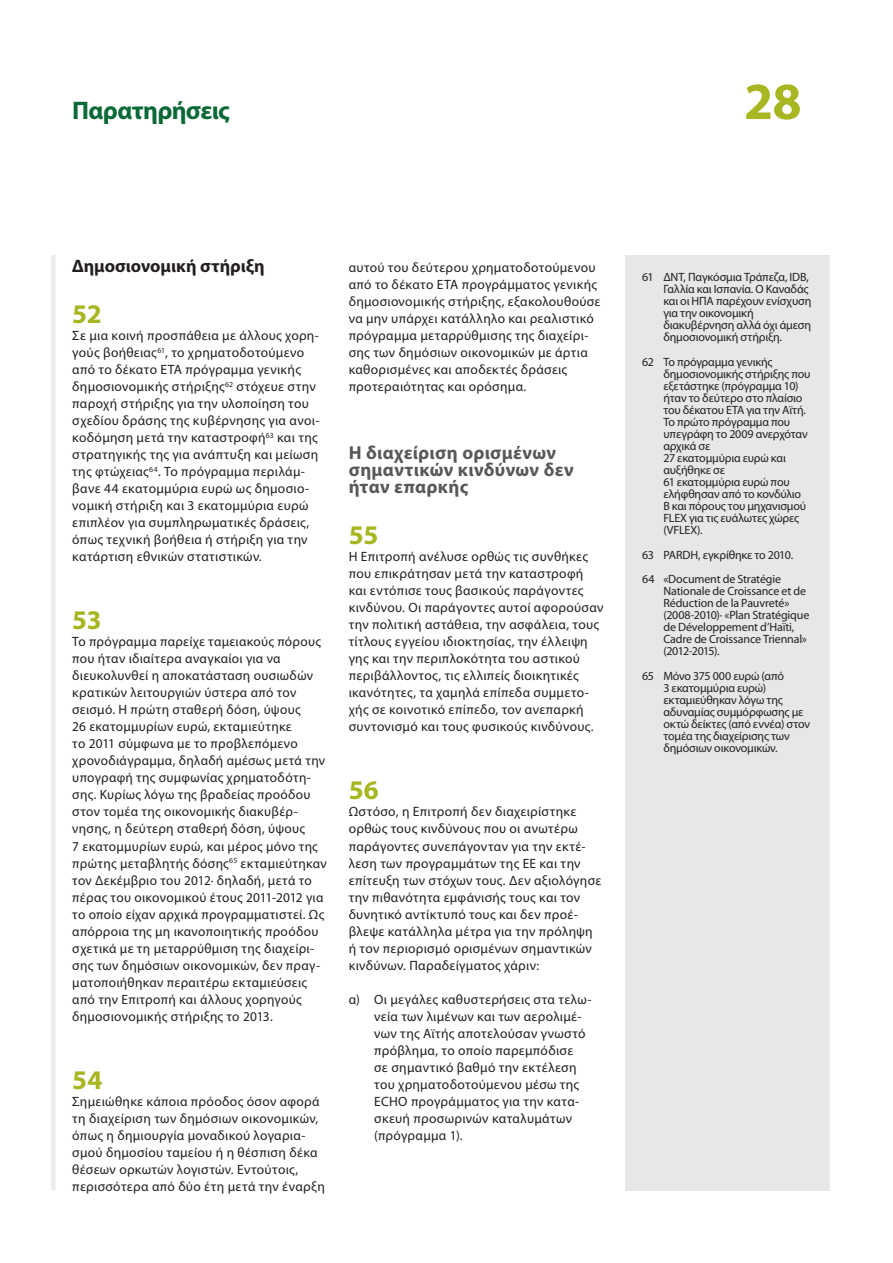
<style>
.page{position:relative;width:893px;height:1263px;background:#fff}
.page>*{position:absolute;margin:0;border:0;box-sizing:border-box;transform-origin:0 0}
.t1{font:700 52.5px "Myriad Pro";color:#a7b621}
.E_05_-_CHAP__1__TEXT{font:700 27px "Myriad Pro";letter-spacing:-.005em;color:#a7b621}
.t2{font:700 25.5px "Myriad Pro";letter-spacing:-.025em;color:#0b6938}
.E_03_-_CHAP__TITRE_A{font:700 18.75px/17px "Myriad Pro";letter-spacing:.015em;color:#57585a}
.E_04_-_CHAP__TITRE_B{font:700 18px "Myriad Pro";letter-spacing:-.005em;color:#231f20}
.E_05_-_CHAP__1__TEXT-2{font:13.5px/17px "Myriad Pro";letter-spacing:.025em;color:#231f20}
.E_07_-_CHAP___a__TEX{font:13.5px/17px "Myriad Pro";letter-spacing:.025em;color:#231f20}
.E_08_-_CHAP__FOOTNOT{font:12px/12px "Myriad Pro";letter-spacing:-.015em;color:#231f20}
</style>
<div class="page">
<div style="left:51px;top:255px;width:5px;height:936px;background:#ebebeb"></div>
<div style="left:625px;top:255px;width:204px;height:936px;background:#e6e7e9"></div>
<h3 class="t2" style="left:72px;top:94px;width:159px">Παρατηρήσεις</h3>
<h1 class="t1" style="left:744px;top:67px;width:59px">28</h1>
<p class="E_04_-_CHAP__TITRE_B" style="left:72px;top:254px;width:194px">Δημοσιονομική στήριξη</p>
<p class="E_05_-_CHAP__1__TEXT" style="left:72px;top:296px;width:31px">52</p>
<p class="E_05_-_CHAP__1__TEXT-2" style="left:72px;top:327px;width:249px">Σε μια κοινή προσπάθεια με άλλους χορη‑ γούς βοήθειας<sup>61</sup>, το χρηματοδοτούμενο από το δέκατο ΕΤΑ πρόγραμμα γενικής δημοσιονομικής στήριξης<sup>62</sup> στόχευε στην παροχή στήριξης για την υλοποίηση του σχεδίου δράσης της κυβέρνησης για ανοι‑ κοδόμηση μετά την καταστροφή<sup>63</sup> και της στρατηγικής της για ανάπτυξη και μείωση της φτώχειας<sup>64</sup>. Το πρόγραμμα περιλάμ‑ βανε 44 εκατομμύρια ευρώ ως δημοσιο‑ νομική στήριξη και 3 εκατομμύρια ευρώ επιπλέον για συμπληρωματικές δράσεις, όπως τεχνική βοήθεια ή στήριξη για την κατάρτιση εθνικών στατιστικών.</p>
<p class="E_05_-_CHAP__1__TEXT" style="left:72px;top:603px;width:31px">53</p>
<p class="E_05_-_CHAP__1__TEXT-2" style="left:72px;top:634px;width:256px">Το πρόγραμμα παρείχε ταμειακούς πόρους που ήταν ιδιαίτερα αναγκαίοι για να διευκολυνθεί η αποκατάσταση ουσιωδών κρατικών λειτουργιών ύστερα από τον σεισμό. Η πρώτη σταθερή δόση, ύψους<br>26 εκατομμυρίων ευρώ, εκταμιεύτηκε<br>το 2011 σύμφωνα με το προβλεπόμενο χρονοδιάγραμμα, δηλαδή αμέσως μετά την υπογραφή της συμφωνίας χρηματοδότη‑ σης. Κυρίως λόγω της βραδείας προόδου στον τομέα της οικονομικής διακυβέρ‑ νησης, η δεύτερη σταθερή δόση, ύψους<br>7 εκατομμυρίων ευρώ, και μέρος μόνο της πρώτης μεταβλητής δόσης<sup>65</sup> εκταμιεύτηκαν τον Δεκέμβριο του 2012· δηλαδή, μετά το πέρας του οικονομικού έτους 2011-2012 για το οποίο είχαν αρχικά προγραμματιστεί. Ως απόρροια της μη ικανοποιητικής προόδου σχετικά με τη μεταρρύθμιση της διαχείρι‑ σης των δημόσιων οικονομικών, δεν πραγ‑ ματοποιήθηκαν περαιτέρω εκταμιεύσεις από την Επιτροπή και άλλους χορηγούς δημοσιονομικής στήριξης το 2013.</p>
<p class="E_05_-_CHAP__1__TEXT" style="left:72px;top:1062px;width:32px">54</p>
<p class="E_05_-_CHAP__1__TEXT-2" style="left:72px;top:1093px;width:254px">Σημειώθηκε κάποια πρόοδος όσον αφορά τη διαχείριση των δημόσιων οικονομικών, όπως η δημιουργία μοναδικού λογαρια‑ σμού δημοσίου ταμείου ή η θέσπιση δέκα θέσεων ορκωτών λογιστών. Εντούτοις, περισσότερα από δύο έτη μετά την έναρξη</p>
<p class="E_05_-_CHAP__1__TEXT-2" style="left:349px;top:259px;width:253px">αυτού του δεύτερου χρηματοδοτούμενου από το δέκατο ΕΤΑ προγράμματος γενικής δημοσιονομικής στήριξης, εξακολουθούσε να μην υπάρχει κατάλληλο και ρεαλιστικό πρόγραμμα μεταρρύθμισης της διαχείρι‑ σης των δημόσιων οικονομικών με άρτια καθορισμένες και αποδεκτές δράσεις προτεραιότητας και ορόσημα.</p>
<p class="E_03_-_CHAP__TITRE_A" style="left:349px;top:444px;width:227px">Η διαχείριση ορισμένων σημαντικών κινδύνων δεν ήταν επαρκής</p>
<p class="E_05_-_CHAP__1__TEXT" style="left:349px;top:518px;width:31px">55</p>
<p class="E_05_-_CHAP__1__TEXT-2" style="left:349px;top:549px;width:256px">Η Επιτροπή ανέλυσε ορθώς τις συνθήκες που επικράτησαν μετά την καταστροφή και εντόπισε τους βασικούς παράγοντες κινδύνου. Οι παράγοντες αυτοί αφορούσαν την πολιτική αστάθεια, την ασφάλεια, τους τίτλους εγγείου ιδιοκτησίας, την έλλειψη γης και την περιπλοκότητα του αστικού περιβάλλοντος, τις ελλιπείς διοικητικές ικανότητες, τα χαμηλά επίπεδα συμμετο‑ χής σε κοινοτικό επίπεδο, τον ανεπαρκή συντονισμό και τους φυσικούς κινδύνους.</p>
<p class="E_05_-_CHAP__1__TEXT" style="left:349px;top:773px;width:32px">56</p>
<p class="E_05_-_CHAP__1__TEXT-2" style="left:349px;top:804px;width:254px">Ωστόσο, η Επιτροπή δεν διαχειρίστηκε ορθώς τους κινδύνους που οι ανωτέρω παράγοντες συνεπάγονταν για την εκτέ‑ λεση των προγραμμάτων της ΕΕ και την επίτευξη των στόχων τους. Δεν αξιολόγησε την πιθανότητα εμφάνισής τους και τον δυνητικό αντίκτυπό τους και δεν προέ‑ βλεψε κατάλληλα μέτρα για την πρόληψη ή τον περιορισμό ορισμένων σημαντικών κινδύνων. Παραδείγματος χάριν:</p>
<p class="E_07_-_CHAP___a__TEX" style="left:374px;top:991px;width:219px;text-indent:-26px">α) Οι μεγάλες καθυστερήσεις στα τελω‑ νεία των λιμένων και των αερολιμέ‑ νων της Αϊτής αποτελούσαν γνωστό πρόβλημα, το οποίο παρεμπόδισε<br>σε σημαντικό βαθμό την εκτέλεση του χρηματοδοτούμενου μέσω της<br>ECHO προγράμματος για την κατα‑ σκευή προσωρινών καταλυμάτων (πρόγραμμα 1).</p>
<p class="E_08_-_CHAP__FOOTNOT" style="left:663px;top:271px;width:150px;text-indent:-21px">61 ΔΝΤ, Παγκόσμια Τράπεζα, IDB,<br>Γαλλία και Ισπανία. Ο Καναδάς και οι ΗΠΑ παρέχουν ενίσχυση για την οικονομική διακυβέρνηση αλλά όχι άμεση δημοσιονομική στήριξη.</p>
<p class="E_08_-_CHAP__FOOTNOT" style="left:663px;top:356px;width:149px;text-indent:-21px">62 Το πρόγραμμα γενικής δημοσιονομικής στήριξης που εξετάστηκε (πρόγραμμα 10) ήταν το δεύτερο στο πλαίσιο του δέκατου ΕΤΑ για την Αϊτή.<br>Το πρώτο πρόγραμμα που υπεγράφη το 2009 ανερχόταν αρχικά σε<br>27 εκατομμύρια ευρώ και αυξήθηκε σε<br>61 εκατομμύρια ευρώ που ελήφθησαν από το κονδύλιο<br>Β και πόρους του μηχανισμού<br>FLEX για τις ευάλωτες χώρες (VFLEX).</p>
<p class="E_08_-_CHAP__FOOTNOT" style="left:642px;top:549px;width:153px">63 PARDH, εγκρίθηκε το 2010.</p>
<p class="E_08_-_CHAP__FOOTNOT" style="left:663px;top:574px;width:148px;text-indent:-21px">64 «Document de Stratégie<br>Nationale de Croissance et de<br>Réduction de la Pauvreté» (2008-2010)· «Plan Stratégique de Développement d’Haïti,<br>Cadre de Croissance Triennal» (2012-2015).</p>
<p class="E_08_-_CHAP__FOOTNOT" style="left:663px;top:670px;width:148px;text-indent:-21px">65 Μόνο 375 000 ευρώ (από<br>3 εκατομμύρια ευρώ) εκταμιεύθηκαν λόγω της αδυναμίας συμμόρφωσης με οκτώ δείκτες (από εννέα) στον τομέα της διαχείρισης των δημόσιων οικονομικών.</p>
</div>
